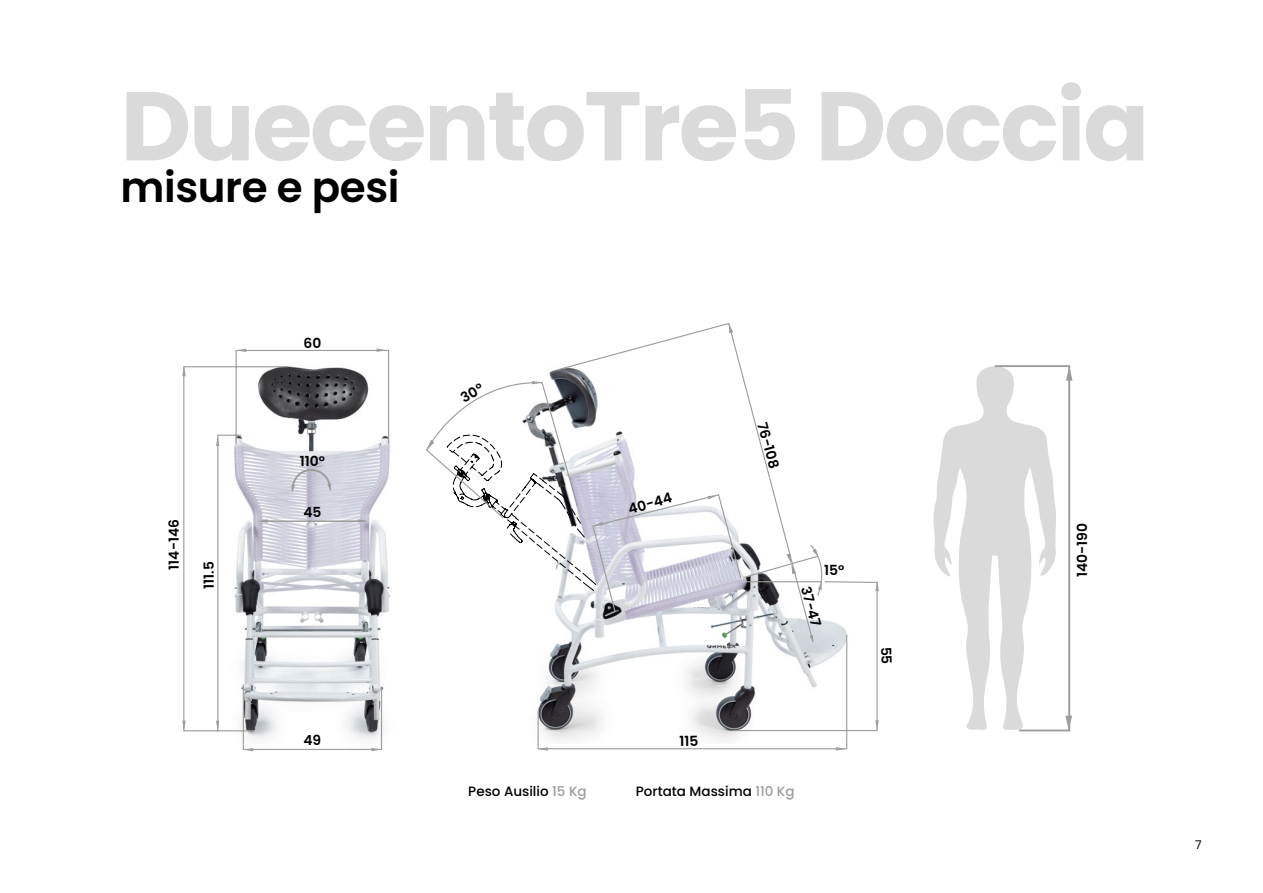
<style>
.page{position:relative;width:1263px;height:893px;background:#fff}
.page>*{position:absolute;margin:0;border:0;box-sizing:border-box;transform-origin:0 0}
.t1{font:700 97.5px "Poppins";letter-spacing:-.025em;color:#dadada}
.t2{font:600 42px "Poppins";letter-spacing:-.01em;color:#000}
.t3{font:600 13.95px "Poppins";color:#000}
.t4{font:600 13.8px "Poppins";color:#000}
.t5{font:500 13.5px "Poppins";color:#000}
.t6{font:12px "Poppins";color:#000}
.s1{color:#9d9d9c}
</style>
<div class="page">
<svg style="left:933px;top:366px;width:60px;height:364px"></svg>
<svg style="left:183px;top:349px;width:207px;height:402px"></svg>
<svg style="left:236px;top:349px;width:10px;height:3px"></svg>
<svg style="left:377px;top:348px;width:10px;height:4px"></svg>
<svg style="left:243px;top:748px;width:10px;height:3px"></svg>
<svg style="left:371px;top:748px;width:11px;height:3px"></svg>
<svg style="left:216px;top:436px;width:3px;height:10px"></svg>
<svg style="left:216px;top:721px;width:3px;height:10px"></svg>
<svg style="left:182px;top:366px;width:4px;height:10px"></svg>
<svg style="left:182px;top:721px;width:4px;height:10px"></svg>
<svg style="left:258px;top:519px;width:110px;height:4px"></svg>
<svg style="left:291px;top:469px;width:40px;height:24px"></svg>
<svg style="left:537px;top:323px;width:311px;height:427px"></svg>
<svg style="left:729px;top:323px;width:4px;height:10px"></svg>
<svg style="left:786px;top:553px;width:10px;height:21px"></svg>
<svg style="left:812px;top:548px;width:6px;height:8px"></svg>
<svg style="left:708px;top:495px;width:10px;height:4px"></svg>
<svg style="left:993px;top:365px;width:79px;height:367px"></svg>
<svg style="left:680px;top:735px;width:18px;height:11px"></svg>
<svg style="left:732px;top:581px;width:147px;height:151px"></svg>
<svg style="left:426px;top:380px;width:177px;height:211px"></svg>
<h1 class="t1" style="left:121px;top:70px;width:1030px">DuecentoTre5 Doccia</h1>
<h2 class="t2" style="left:121px;top:163px;width:281px">misure e pesi</h2>
<p class="t4" style="left:166px;top:570px;width:52px;rotate:-90deg">114-146</p>
<p class="t4" style="left:201px;top:589px;width:29px;rotate:-90deg">111.5</p>
<p class="t4" style="left:303px;top:335px;width:19px">60</p>
<p class="t4" style="left:300px;top:453px;width:27px">110°</p>
<p class="t4" style="left:303px;top:504px;width:20px">45</p>
<p class="t4" style="left:303px;top:732px;width:19px">49</p>
<p class="t3" style="left:626px;top:502px;width:46px;rotate:-16deg">40-44</p>
<p class="t3" style="left:769px;top:420px;width:49px;rotate:74deg">76-108</p>
<p class="t3" style="left:824px;top:562px;width:22px">15°</p>
<p class="t3" style="left:813px;top:585px;width:42px;rotate:74deg">37-47</p>
<p class="t5" style="left:468px;top:783px;width:120px">Peso Ausilio <span class="s1">15 Kg</span></p>
<p class="t5" style="left:636px;top:783px;width:160px">Portata Massima <span class="s1">110 Kg</span></p>
<p class="t3" style="left:1074px;top:577px;width:56px;rotate:-90deg">140-190</p>
<p class="t6" style="left:1195px;top:838px;width:8px">7</p>
</div>
